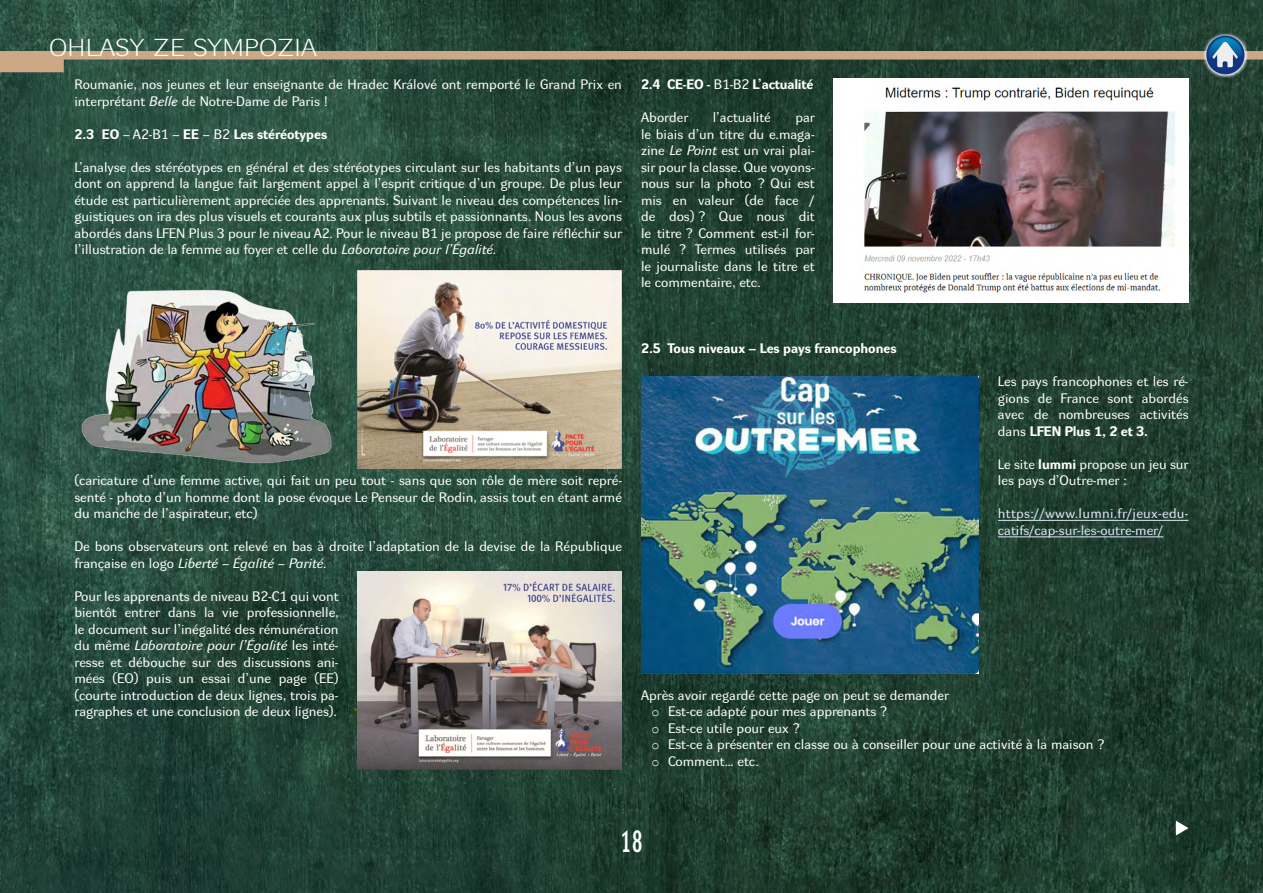
<style>
.page{position:relative;width:1263px;height:893px;background:#fff}
.page>*{position:absolute;margin:0;border:0;box-sizing:border-box;transform-origin:0 0}
.t1{font:30px "Dyna Grotesk DXC";color:#fff}
.t2{font:24px "Dyna Grotesk LXE";letter-spacing:.015em;color:#fff}
.t3{font:13.5px/16.5px "Dyna Grotesk RE";color:#fff;text-align:justify}
.t4{font:700 13.5px "Dyna Grotesk RE";color:#fff}
.t5{font:13.5px/16.5px "Dyna Grotesk RE";color:#dee5f5}
.s1{font-style:italic}
.s2{font-weight:400}
.s3{font-weight:700}
.s4{font-family:"Courier New"}
</style>
<div class="page">
<img style="left:0;top:0;width:1263px;height:893px">
<svg style="left:1202px;top:32px;width:46px;height:46px"></svg>
<div style="left:1206px;top:36px;width:38px;height:38px;background:#103683;border-radius:50%"></div>
<svg style="left:0;top:37px;width:1263px;height:35px;background:#50604e"></svg>
<img style="left:74px;top:283px;width:265px;height:186px">
<img style="left:358px;top:271px;width:264px;height:198px">
<img style="left:358px;top:572px;width:264px;height:198px">
<hr style="left:998px;top:520px;width:190px;height:1px;background:#dee5f5">
<hr style="left:998px;top:536px;width:165px;height:1px;background:#dee5f5">
<img style="left:834px;top:79px;width:354px;height:223px">
<img style="left:641px;top:377px;width:338px;height:296px">
<svg style="left:1176px;top:821px;width:12px;height:14px"></svg>
<h2 class="t2" style="left:49px;top:34px;width:269px">OHLASY ZE SYMPOZIA</h2>
<p class="t3" style="left:74px;top:78px;width:549px">Roumanie, nos jeunes et leur enseignante de Hradec Králové ont remporté le Grand Prix en interprétant <span class="s1">Belle</span> de Notre-Dame de Paris !</p>
<p class="t4" style="left:74px;top:126px;width:254px">2.3 EO <span class="s2">– A2-B1 –</span> EE <span class="s2">– B2</span> Les stéréotypes</p>
<p class="t3" style="left:74px;top:160px;width:549px">L’analyse des stéréotypes en général et des stéréotypes circulant sur les habitants d’un pays dont on apprend la langue fait largement appel à l’esprit critique d’un groupe. De plus leur étude est particulièrement appréciée des apprenants. Suivant le niveau des compétences lin&shy;guistiques on ira des plus visuels et courants aux plus subtils et passionnants. Nous les avons abordés dans LFEN Plus 3 pour le niveau A2. Pour le niveau B1 je propose de faire réfléchir sur l’illustration de la femme au foyer et celle du <span class="s1">Laboratoire pour l’Égalité.</span></p>
<p class="t4" style="left:641px;top:77px;width:174px">2.4 CE-EO - <span class="s2">B1-B2</span> L’actualité</p>
<p class="t3" style="left:641px;top:111px;width:49px">Aborder</p>
<p class="t3" style="left:713px;top:111px;width:60px">l’actualité</p>
<p class="t3" style="left:641px;top:111px;width:175px;text-indent:154px">par le biais d’un titre du e.maga&shy;zine <span class="s1">Le Point</span> est un vrai plai&shy;sir pour la classe. Que voyons&shy;nous sur la photo ? Qui est mis en valeur (de face / de dos) ? Que nous dit le titre ? Comment est-il for&shy;mulé ? Termes utilisés par le journaliste dans le titre et le commentaire, etc.</p>
<p class="t3" style="left:74px;top:474px;width:549px">(caricature d’une femme active, qui fait un peu tout - sans que son rôle de mère soit repré&shy;senté - photo d’un homme dont la pose évoque Le Penseur de Rodin, assis tout en étant armé du manche de l’aspirateur, etc)</p>
<p class="t3" style="left:74px;top:540px;width:549px">De bons observateurs ont relevé en bas à droite l’adaptation de la devise de la République française en logo <span class="s1">Liberté – Égalité – Parité.</span></p>
<p class="t3" style="left:74px;top:589px;width:266px">Pour les apprenants de niveau B2-C1 qui vont bientôt entrer dans la vie professionnelle, le document sur l’inégalité des rémunération du même <span class="s1">Laboratoire pour l’Égalité</span> les inté&shy;resse et débouche sur des discussions ani&shy;mées (EO) puis un essai d’une page (EE) (courte introduction de deux lignes, trois pa&shy;ragraphes et une conclusion de deux lignes).</p>
<p class="t4" style="left:641px;top:341px;width:257px">2.5 Tous niveaux – Les pays francophones</p>
<p class="t3" style="left:998px;top:375px;width:192px">Les pays francophones et les ré&shy;gions de France sont abordés avec de nombreuses activités dans <span class="s3">LFEN Plus 1, 2 et 3.</span></p>
<p class="t3" style="left:998px;top:457px;width:192px">Le site <span class="s3">lummi</span> propose un jeu sur les pays d’Outre-mer :</p>
<p class="t5" style="left:998px;top:507px;width:192px">https://www.lumni.fr/jeux-edu&shy;catifs/cap-sur-les-outre-mer/</p>
<p class="t3" style="left:651px;top:688px;width:454px;text-align:left;text-indent:-11px">Après avoir regardé cette page on peut se demander<br><span class="s4">o</span> Est-ce adapté pour mes apprenants ?<br><span class="s4">o</span> Est-ce utile pour eux ?<br><span class="s4">o</span> Est-ce à présenter en classe ou à conseiller pour une activité à la maison ? <span class="s4">o</span> Comment… etc.</p>
<h1 class="t1" style="left:621px;top:824px;width:23px">18</h1>
</div>
